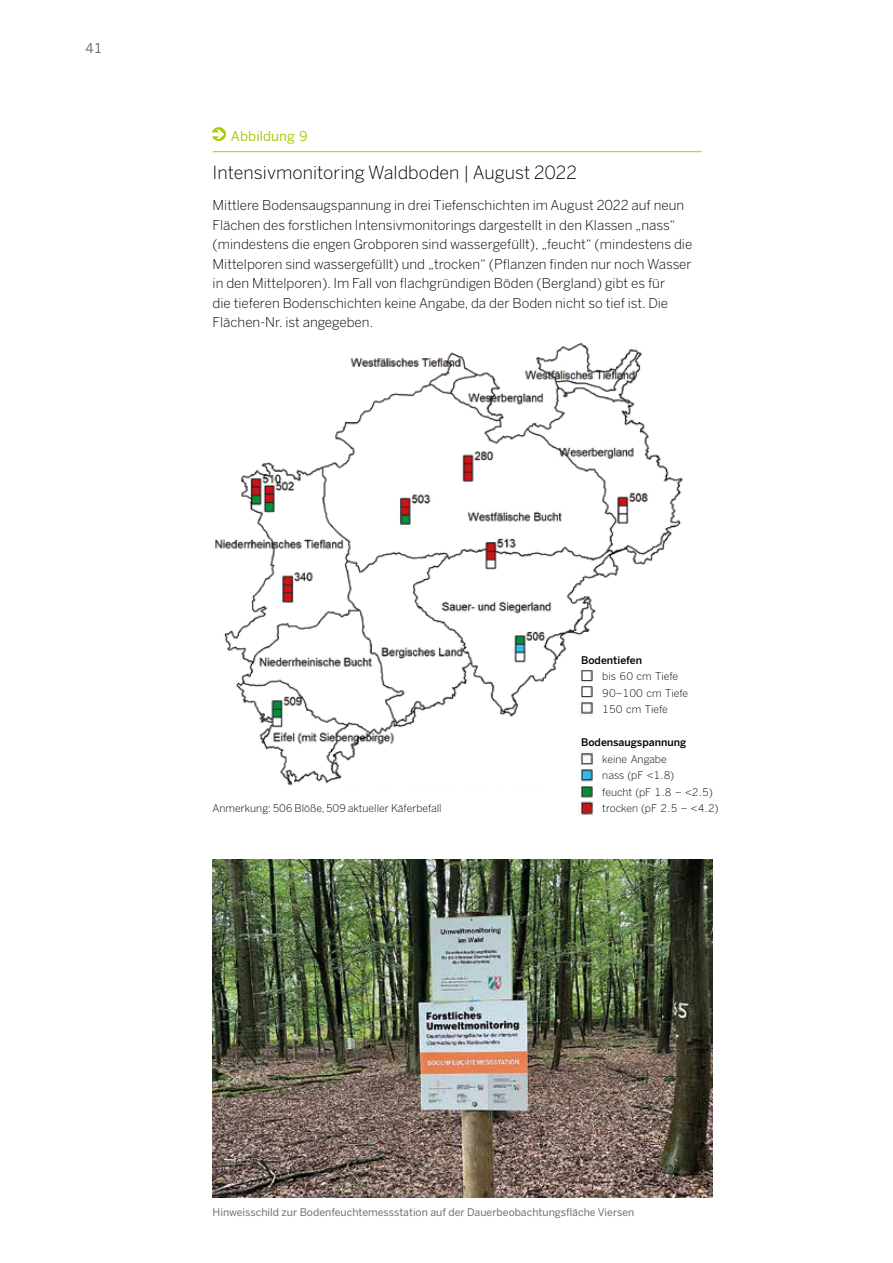
<style>
.page{position:relative;width:893px;height:1263px;background:#fff}
.page>*{position:absolute;margin:0;border:0;box-sizing:border-box;transform-origin:0 0}
.t1{font:300 18px "Benton Sans";color:#000}
.t2{font:300 13.5px/19.5px "Benton Sans";color:#000}
.t3{font:13.5px "Benton Sans";color:#afca0b}
.t4{font:13.5px "Benton Sans";color:#706f6f}
.t5{font:300 10.5px/16.5px "Benton Sans";color:#000}
.t6{font:10.5px "Benton Sans";color:#706f6f}
.t7{font:500 10.5px "Benton Sans";color:#000}
</style>
<div class="page">
<svg style="left:213px;top:128px;width:12px;height:13px"></svg>
<hr style="left:213px;top:151px;width:489px;height:1px;background:#afca0b">
<img style="left:214px;top:343px;width:469px;height:443px">
<img style="left:579px;top:788px;width:14px;height:27px">
<img style="left:579px;top:751px;width:14px;height:16px">
<img style="left:579px;top:668px;width:14px;height:16px">
<img style="left:579px;top:684px;width:14px;height:16px">
<img style="left:579px;top:700px;width:14px;height:16px">
<img style="left:579px;top:767px;width:14px;height:21px">
<img style="left:213px;top:860px;width:499px;height:337px">
<p class="t4" style="left:85px;top:40px;width:19px">41</p>
<p class="t3" style="left:231px;top:128px;width:78px">Abbildung 9</p>
<h1 class="t1" style="left:213px;top:162px;width:366px">Intensivmonitoring Waldboden | August 2022</h1>
<p class="t2" style="left:213px;top:196px;width:481px">Mittlere Bodensaugspannung in drei Tiefenschichten im August 2022 auf neun Flächen des forstlichen Intensivmonitorings dargestellt in den Klassen „nass“ (mindestens die engen Grobporen sind wassergefüllt), „feucht“ (mindestens die Mittelporen sind wassergefüllt) und „trocken“ (Pflanzen finden nur noch Wasser in den Mittelporen). Im Fall von flachgründigen Böden (Bergland) gibt es für<br>die tieferen Bodenschichten keine Angabe, da der Boden nicht so tief ist. Die Flächen-Nr. ist angegeben.</p>
<p class="t7" style="left:581px;top:654px;width:63px">Bodentiefen</p>
<p class="t5" style="left:602px;top:668px;width:87px">bis 60 cm Tiefe<br>90−100 cm Tiefe<br>150 cm Tiefe</p>
<p class="t7" style="left:581px;top:736px;width:107px">Bodensaugspannung</p>
<p class="t5" style="left:602px;top:751px;width:112px">keine Angabe<br>nass (pF &lt;1.8)<br>feucht (pF 1.8 − &lt;2.5)</p>
<p class="t5" style="left:213px;top:800px;width:231px">Anmerkung: 506 Blöße, 509 aktueller Käferbefall</p>
<p class="t5" style="left:602px;top:800px;width:117px">trocken (pF 2.5 − &lt;4.2)</p>
<p class="t6" style="left:213px;top:1206px;width:423px">Hinweisschild zur Bodenfeuchtemessstation auf der Dauerbeobachtungsfläche Viersen</p>
</div>
